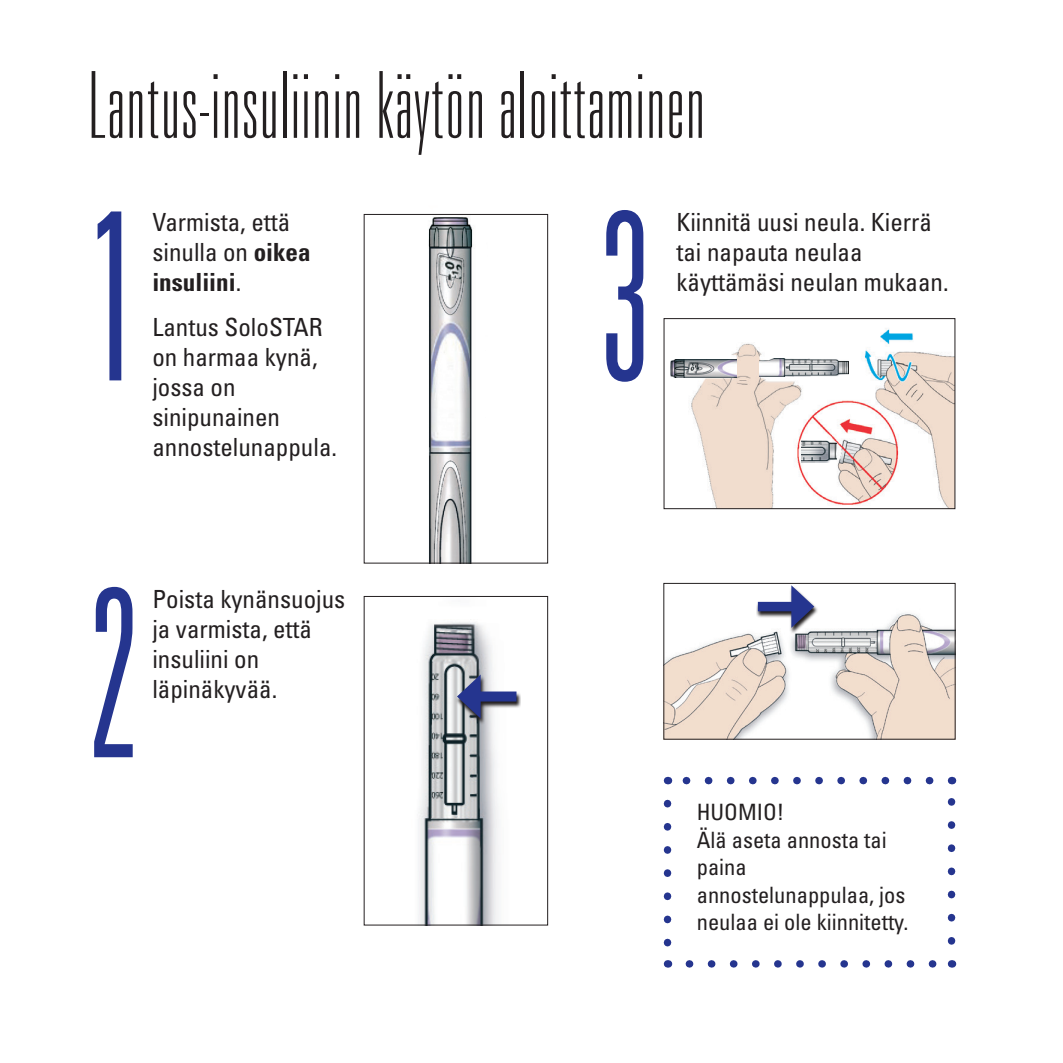
<style>
.page{position:relative;width:1063px;height:1063px;background:#fff}
.page>*{position:absolute;margin:0;border:0;box-sizing:border-box;transform-origin:0 0}
.t1{font:300 ultra-condensed 234px "Univers LT Std";color:#25358f;scale:.77 1}
.t2{font:100 ultra-condensed 92.5px "Univers LT Std";letter-spacing:.02em;color:#231f20}
.t3{font:condensed 25px/30px "Univers LT Std";color:#231f20}
.t4{font:condensed 22.5px/27.5px "Univers LT Std";color:#231f20}
.s1{font-weight:700}
</style>
<div class="page">
<img style="left:423px;top:213px;width:64px;height:348px">
<img style="left:418px;top:622px;width:80px;height:301px">
<div style="left:364px;top:596px;width:184px;height:329px;border:1px solid #231f20"></div>
<svg style="left:455px;top:675px;width:66px;height:50px"></svg>
<div style="left:472px;top:692px;width:44px;height:10px;background:#25358f"></div>
<svg style="left:457px;top:674px;width:24px;height:45px"></svg>
<img style="left:665px;top:613px;width:289px;height:125px">
<div style="left:663px;top:583px;width:293px;height:157px;border:1px solid #231f20"></div>
<svg style="left:756px;top:589px;width:63px;height:45px"></svg>
<div style="left:758px;top:602px;width:42px;height:9px;background:#25358f"></div>
<svg style="left:791px;top:585px;width:23px;height:43px"></svg>
<img style="left:691px;top:329px;width:262px;height:178px">
<div style="left:664px;top:318px;width:291px;height:191px;border:1px solid #231f20"></div>
<img style="left:670px;top:359px;width:66px;height:19px">
<img style="left:760px;top:358px;width:89px;height:19px">
<img style="left:801px;top:440px;width:35px;height:23px">
<svg style="left:664px;top:804px;width:7px;height:143px"></svg>
<svg style="left:689px;top:960px;width:248px;height:8px"></svg>
<svg style="left:948px;top:798px;width:7px;height:143px"></svg>
<svg style="left:682px;top:777px;width:248px;height:7px"></svg>
<div style="left:364px;top:214px;width:184px;height:349px;border:1px solid #231f20"></div>
<p class="t2" style="left:89px;top:58px;width:618px">Lantus-insuliinin käytön aloittaminen</p>
<p class="t1" style="left:89px;top:176px;width:66px">1</p>
<p class="t3" style="left:152px;top:206px;width:160px">Varmista, että sinulla on <span class="s1">oikea insuliini</span>.</p>
<p class="t3" style="left:152px;top:311px;width:186px">Lantus SoloSTAR on harmaa kynä, jossa on sinipunainen annostelunappula.</p>
<p class="t1" style="left:89px;top:552px;width:66px">2</p>
<p class="t3" style="left:152px;top:584px;width:194px">Poista kynänsuojus ja varmista, että insuliini on läpinäkyvää.</p>
<p class="t1" style="left:600px;top:176px;width:66px">3</p>
<p class="t3" style="left:677px;top:206px;width:274px">Kiinnitä uusi neula. Kierrä tai napauta neulaa käyttämäsi neulan mukaan.</p>
<p class="t4" style="left:697px;top:798px;width:89px">HUOMIO!</p>
<p class="t4" style="left:697px;top:826px;width:213px">Älä aseta annosta tai paina annostelunappulaa, jos neulaa ei ole kiinnitetty.</p>
</div>
